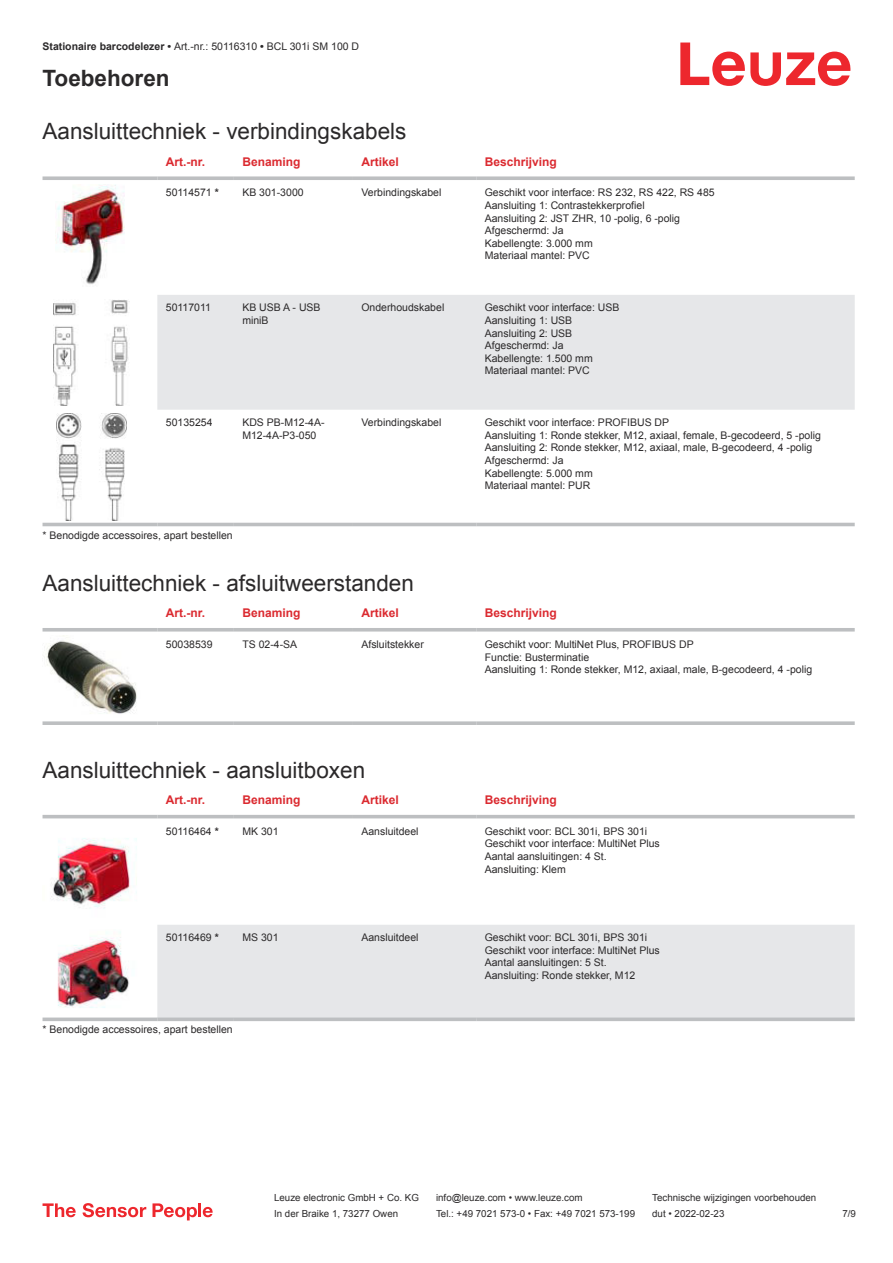
<style>
.page{position:relative;width:893px;height:1263px;background:#fff}
.page>*{position:absolute;margin:0;border:0;box-sizing:border-box;transform-origin:0 0}
.t1{font:22.5px "Arial";color:#2b292a}
.t2{font:700 22.5px "Arial";color:#2b292a}
.t3{font:700 12px "Arial";color:#db2a30}
.t4{font:10.5px/12.6px "Arial";color:#2b292a}
.t5{font:9.75px "Arial";color:#2b292a}
.s1{font-weight:700}
</style>
<div class="page">
<svg style="left:680px;top:43px;width:170px;height:43px"></svg>
<svg style="left:43px;top:239px;width:812px;height:288px"></svg>
<div style="left:157px;top:295px;width:698px;height:115px;background:#e6e7e9"></div>
<svg style="left:43px;top:176px;width:114px;height:4px"></svg>
<svg style="left:157px;top:176px;width:77px;height:4px"></svg>
<svg style="left:234px;top:176px;width:119px;height:4px"></svg>
<svg style="left:353px;top:176px;width:123px;height:4px"></svg>
<svg style="left:476px;top:176px;width:379px;height:4px;background:#c4c6c8"></svg>
<hr style="left:43px;top:523px;width:114px;height:3px;background:#bdbfc1">
<hr style="left:157px;top:523px;width:77px;height:3px;background:#bdbfc1">
<hr style="left:234px;top:523px;width:119px;height:3px;background:#bdbfc1">
<hr style="left:353px;top:523px;width:123px;height:3px;background:#bdbfc1">
<hr style="left:476px;top:523px;width:379px;height:3px;background:#bdbfc1">
<img style="left:56px;top:184px;width:71px;height:107px">
<img style="left:53px;top:299px;width:77px;height:106px">
<img style="left:56px;top:414px;width:70px;height:106px">
<svg style="left:43px;top:631px;width:812px;height:5px"></svg>
<hr style="left:43px;top:628px;width:114px;height:3px;background:#bdbfc1">
<hr style="left:157px;top:628px;width:77px;height:3px;background:#bdbfc1">
<hr style="left:234px;top:628px;width:119px;height:3px;background:#bdbfc1">
<hr style="left:353px;top:628px;width:123px;height:3px;background:#bdbfc1">
<hr style="left:476px;top:628px;width:379px;height:3px;background:#bdbfc1">
<svg style="left:43px;top:721px;width:114px;height:4px"></svg>
<svg style="left:157px;top:721px;width:77px;height:4px"></svg>
<svg style="left:234px;top:721px;width:119px;height:4px"></svg>
<svg style="left:353px;top:721px;width:123px;height:4px"></svg>
<svg style="left:476px;top:721px;width:379px;height:4px;background:#c3c5c7"></svg>
<img style="left:44px;top:637px;width:93px;height:77px">
<svg style="left:43px;top:818px;width:812px;height:1px"></svg>
<div style="left:157px;top:925px;width:698px;height:92px;background:#e6e7e9"></div>
<hr style="left:43px;top:815px;width:114px;height:3px;background:#bdbfc1">
<hr style="left:157px;top:815px;width:77px;height:3px;background:#bdbfc1">
<hr style="left:234px;top:815px;width:119px;height:3px;background:#bdbfc1">
<hr style="left:353px;top:815px;width:123px;height:3px;background:#bdbfc1">
<hr style="left:476px;top:815px;width:379px;height:3px;background:#bdbfc1">
<svg style="left:43px;top:1017px;width:114px;height:4px"></svg>
<svg style="left:157px;top:1017px;width:77px;height:4px"></svg>
<svg style="left:234px;top:1017px;width:119px;height:4px"></svg>
<svg style="left:353px;top:1017px;width:123px;height:4px"></svg>
<svg style="left:476px;top:1017px;width:379px;height:4px;background:#c2c4c6"></svg>
<img style="left:51px;top:838px;width:86px;height:71px">
<img style="left:57px;top:932px;width:72px;height:76px">
<svg style="left:43px;top:1203px;width:33px;height:14px"></svg>
<svg style="left:83px;top:1203px;width:63px;height:14px"></svg>
<svg style="left:153px;top:1203px;width:44px;height:17px"></svg>
<hr style="left:198px;top:1203px;width:3px;height:14px;background:#ed272d">
<svg style="left:203px;top:1207px;width:10px;height:10px"></svg>
<p class="t4" style="left:43px;top:41px;width:318px"><span class="s1">Stationaire barcodelezer •</span> Art.-nr.: 50116310 <span class="s1">•</span> BCL 301i SM 100 D</p>
<h1 class="t2" style="left:43px;top:70px;width:129px">Toebehoren</h1>
<h1 class="t1" style="left:43px;top:123px;width:365px">Aansluittechniek - verbindingskabels</h1>
<p class="t3" style="left:166px;top:157px;width:41px">Art.-nr.</p>
<p class="t3" style="left:242px;top:157px;width:60px">Benaming</p>
<p class="t3" style="left:361px;top:157px;width:39px">Artikel</p>
<p class="t3" style="left:485px;top:157px;width:74px">Beschrijving</p>
<p class="t4" style="left:166px;top:187px;width:54px">50114571 <span class="s1">*</span></p>
<p class="t4" style="left:242px;top:187px;width:63px">KB 301-3000</p>
<p class="t4" style="left:361px;top:187px;width:81px">Verbindingskabel</p>
<p class="t4" style="left:485px;top:187px;width:231px">Geschikt voor interface: RS 232, RS 422, RS 485<br>Aansluiting 1: Contrastekkerprofiel<br>Aansluiting 2: JST ZHR, 10 -polig, 6 -polig<br>Afgeschermd: Ja<br>Kabellengte: 3.000 mm<br>Materiaal mantel: PVC</p>
<p class="t4" style="left:166px;top:302px;width:47px">50117011</p>
<p class="t4" style="left:242px;top:302px;width:80px">KB USB A - USB miniB</p>
<p class="t4" style="left:361px;top:302px;width:84px">Onderhoudskabel</p>
<p class="t4" style="left:485px;top:302px;width:136px">Geschikt voor interface: USB<br>Aansluiting 1: USB<br>Aansluiting 2: USB<br>Afgeschermd: Ja<br>Kabellengte: 1.500 mm<br>Materiaal mantel: PVC</p>
<p class="t4" style="left:166px;top:417px;width:48px">50135254</p>
<p class="t4" style="left:242px;top:417px;width:84px">KDS PB-M12-4A-<br>M12-4A-P3-050</p>
<p class="t4" style="left:361px;top:417px;width:81px">Verbindingskabel</p>
<p class="t4" style="left:485px;top:417px;width:338px">Geschikt voor interface: PROFIBUS DP<br>Aansluiting 1: Ronde stekker, M12, axiaal, female, B-gecodeerd, 5 -polig Aansluiting 2: Ronde stekker, M12, axiaal, male, B-gecodeerd, 4 -polig Afgeschermd: Ja<br>Kabellengte: 5.000 mm<br>Materiaal mantel: PUR</p>
<p class="t4" style="left:43px;top:530px;width:192px">* Benodigde accessoires, apart bestellen</p>
<h1 class="t1" style="left:43px;top:574px;width:373px">Aansluittechniek - afsluitweerstanden</h1>
<p class="t3" style="left:166px;top:608px;width:41px">Art.-nr.</p>
<p class="t3" style="left:242px;top:608px;width:60px">Benaming</p>
<p class="t3" style="left:361px;top:608px;width:39px">Artikel</p>
<p class="t3" style="left:485px;top:608px;width:74px">Beschrijving</p>
<p class="t4" style="left:166px;top:639px;width:48px">50038539</p>
<p class="t4" style="left:242px;top:639px;width:56px">TS 02-4-SA</p>
<p class="t4" style="left:361px;top:639px;width:64px">Afsluitstekker</p>
<p class="t4" style="left:485px;top:639px;width:329px">Geschikt voor: MultiNet Plus, PROFIBUS DP<br>Functie: Busterminatie<br>Aansluiting 1: Ronde stekker, M12, axiaal, male, B-gecodeerd, 4 -polig</p>
<h1 class="t1" style="left:43px;top:761px;width:324px">Aansluittechniek - aansluitboxen</h1>
<p class="t3" style="left:166px;top:795px;width:41px">Art.-nr.</p>
<p class="t3" style="left:242px;top:795px;width:60px">Benaming</p>
<p class="t3" style="left:361px;top:795px;width:39px">Artikel</p>
<p class="t3" style="left:485px;top:795px;width:74px">Beschrijving</p>
<p class="t4" style="left:166px;top:826px;width:54px">50116464 <span class="s1">*</span></p>
<p class="t4" style="left:242px;top:826px;width:38px">MK 301</p>
<p class="t4" style="left:361px;top:826px;width:59px">Aansluitdeel</p>
<p class="t4" style="left:485px;top:826px;width:177px">Geschikt voor: BCL 301i, BPS 301i<br>Geschikt voor interface: MultiNet Plus<br>Aantal aansluitingen: 4 St.<br>Aansluiting: Klem</p>
<p class="t4" style="left:166px;top:932px;width:54px">50116469 <span class="s1">*</span></p>
<p class="t4" style="left:242px;top:932px;width:38px">MS 301</p>
<p class="t4" style="left:361px;top:932px;width:59px">Aansluitdeel</p>
<p class="t4" style="left:485px;top:932px;width:177px">Geschikt voor: BCL 301i, BPS 301i Geschikt voor interface: MultiNet Plus Aantal aansluitingen: 5 St.<br>Aansluiting: Ronde stekker, M12</p>
<p class="t4" style="left:43px;top:1024px;width:192px">* Benodigde accessoires, apart bestellen</p>
<p class="t5" style="left:274px;top:1194px;width:146px">Leuze electronic GmbH + Co. KG</p>
<p class="t5" style="left:436px;top:1194px;width:148px">info@leuze.com • www.leuze.com</p>
<p class="t5" style="left:652px;top:1194px;width:166px">Technische wijzigingen voorbehouden</p>
<p class="t5" style="left:274px;top:1210px;width:126px">In der Braike 1, 73277 Owen</p>
<p class="t5" style="left:436px;top:1210px;width:201px">Tel.: +49 7021 573-0 • Fax: +49 7021 573-199</p>
<p class="t5" style="left:652px;top:1210px;width:74px">dut • 2022-02-23</p>
<p class="t5" style="left:842px;top:1210px;width:15px">7 /9</p>
</div>
